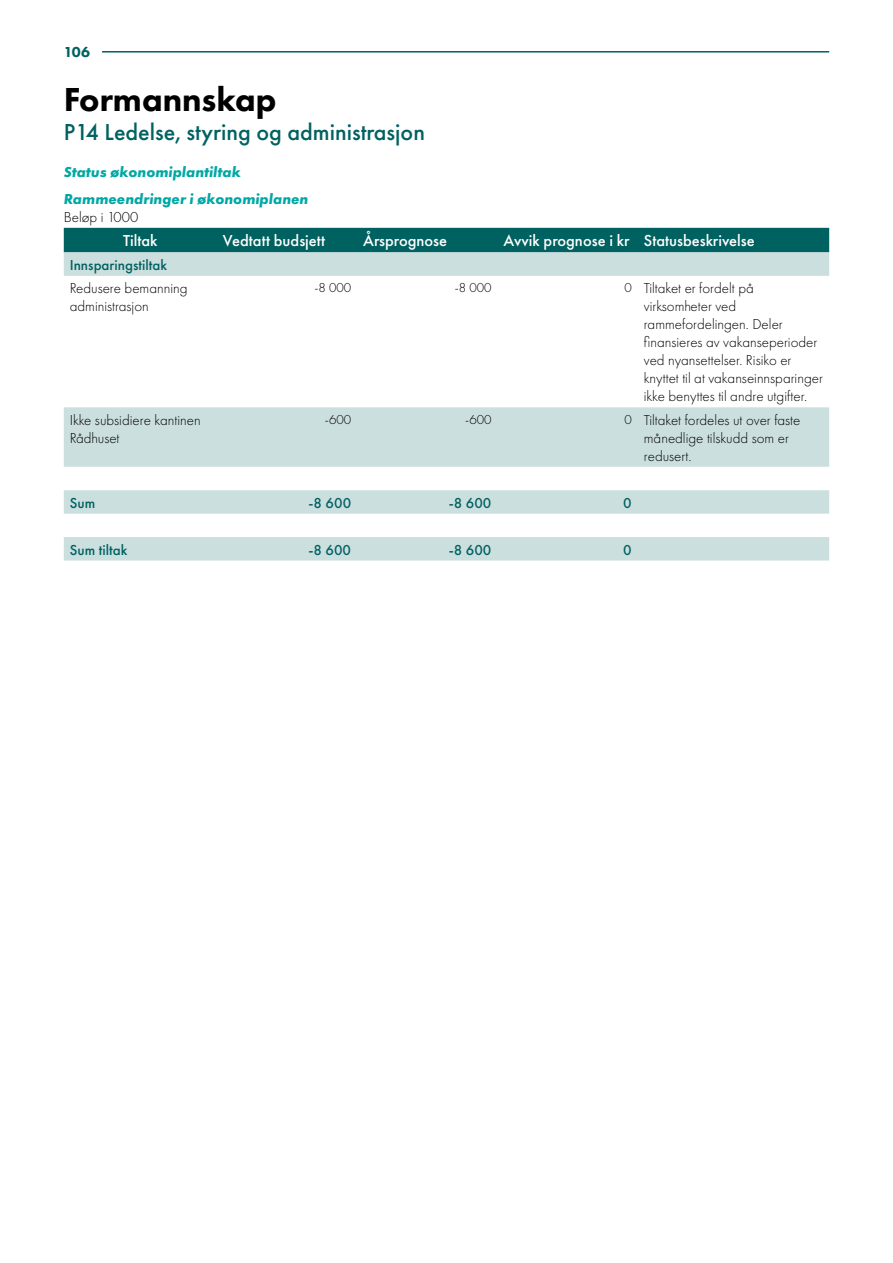
<style>
.page{position:relative;width:893px;height:1263px;background:#fff}
.page>*{position:absolute;margin:0;border:0;box-sizing:border-box;transform-origin:0 0}
.t1{font:800 34.5px "Futura PT";color:#000}
.t2{font:500 24px "Futura PT";color:#006161}
.t3{font:500 16.5px "Futura PT";color:#fff}
.t4{font:300 15px/18px "Futura PT";color:#000}
.t5{font:italic 700 15px/26.5px "Futura PT";color:#00a8a5}
.t6{font:500 15px "Futura PT";color:#006161}
.t7{font:800 15px "Futura PT";color:#006161}
.t8{font:300 13.5px "Futura PT";color:#000}
.s1{font-size:13.5px}
</style>
<div class="page">
<hr style="left:102px;top:51px;width:727px;height:2px;background:#006161">
<div style="left:64px;top:228px;width:765px;height:24px;background:#006161"></div>
<svg style="left:64px;top:252px;width:765px;height:309px"></svg>
<p class="t7" style="left:64px;top:43px;width:28px">106</p>
<h1 class="t1" style="left:64px;top:78px;width:214px">Formannskap</h1>
<h2 class="t2" style="left:64px;top:118px;width:363px">P14 Ledelse, styring og administrasjon</h2>
<p class="t5" style="left:64px;top:159px;width:246px">Status økonomiplantiltak<br>Rammeendringer i økonomiplanen</p>
<p class="t4" style="left:64px;top:208px;width:76px">Beløp i 1000</p>
<p class="t3" style="left:123px;top:231px;width:36px">Tiltak</p>
<p class="t3" style="left:223px;top:231px;width:104px">Vedtatt budsjett</p>
<p class="t3" style="left:363px;top:231px;width:85px">Årsprognose</p>
<p class="t3" style="left:503px;top:231px;width:253px">Avvik prognose i kr Statusbeskrivelse</p>
<p class="t6" style="left:70px;top:256px;width:99px">Innsparingstiltak</p>
<p class="t4" style="left:70px;top:279px;width:119px">Redusere bemanning administrasjon</p>
<p class="t8" style="left:314px;top:280px;width:38px">-8 000</p>
<p class="t8" style="left:455px;top:280px;width:38px">-8 000</p>
<p class="t4" style="left:644px;top:279px;width:181px;text-indent:-19px"><span class="s1">0</span> Tiltaket er fordelt på virksomheter ved rammefordelingen. Deler finansieres av vakanseperioder ved nyansettelser. Risiko er knyttet til at vakanseinnsparinger ikke benyttes til andre utgifter.</p>
<p class="t4" style="left:70px;top:411px;width:132px">Ikke subsidiere kantinen<br>Rådhuset</p>
<p class="t8" style="left:325px;top:411px;width:28px">-600</p>
<p class="t8" style="left:465px;top:411px;width:28px">-600</p>
<p class="t4" style="left:644px;top:411px;width:158px;text-indent:-19px"><span class="s1">0</span> Tiltaket fordeles ut over faste månedlige tilskudd som er redusert.</p>
<p class="t6" style="left:70px;top:494px;width:27px">Sum</p>
<p class="t6" style="left:308px;top:494px;width:44px">-8 600</p>
<p class="t6" style="left:449px;top:494px;width:44px">-8 600</p>
<p class="t6" style="left:623px;top:494px;width:10px">0</p>
<p class="t6" style="left:70px;top:540px;width:59px">Sum tiltak</p>
<p class="t6" style="left:308px;top:540px;width:44px">-8 600</p>
<p class="t6" style="left:449px;top:540px;width:44px">-8 600</p>
<p class="t6" style="left:623px;top:540px;width:10px">0</p>
</div>
